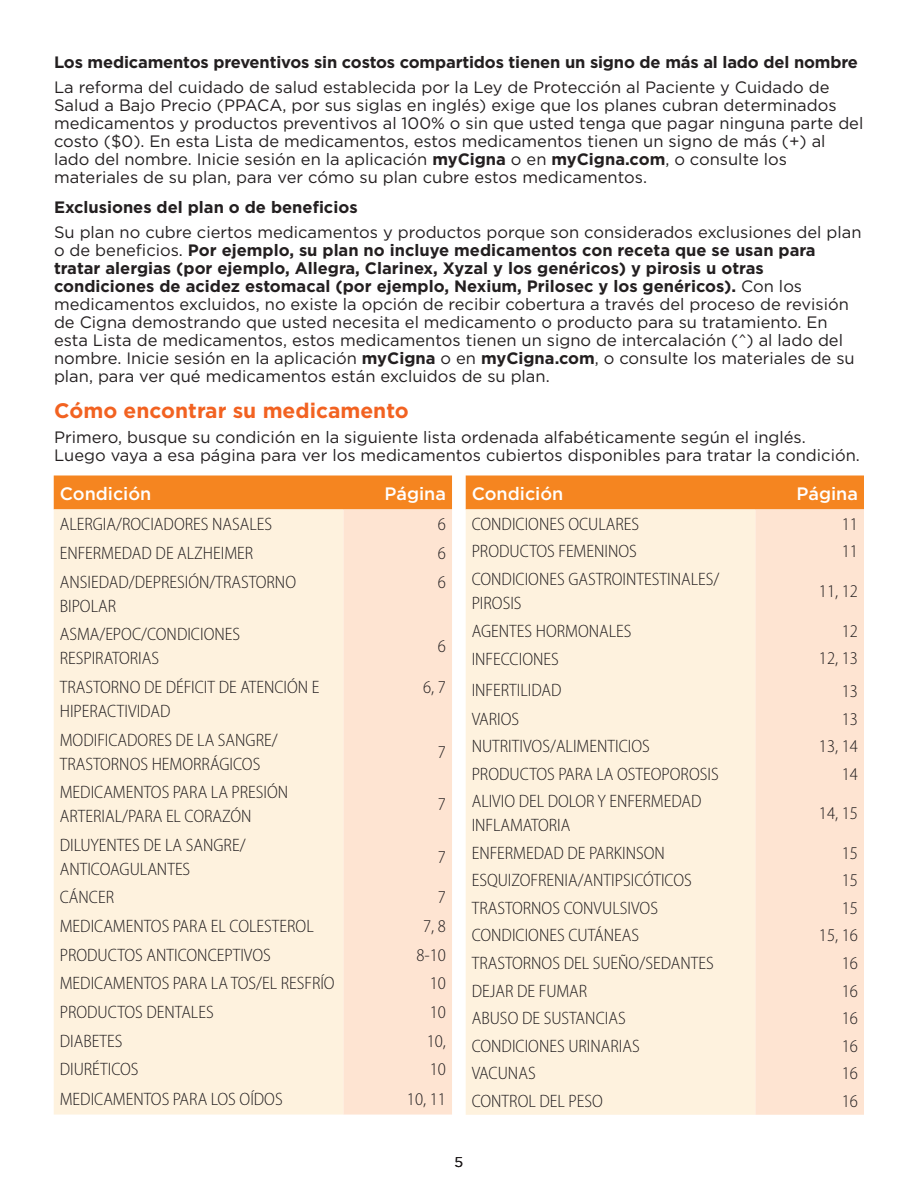
<style>
.page{position:relative;width:918px;height:1188px;background:#fff}
.page>*{position:absolute;margin:0;border:0;box-sizing:border-box;transform-origin:0 0}
.Page_headers_14_16_p{font:700 21px "Gotham";color:#f26221}
.t1{font:300 semi-condensed 18px/24px "Myriad Pro";color:#231f20}
.Page_headers_14_16_p-2{font:500 18px "Gotham";color:#fff}
.Body_Copy{font:16.5px/18px "Gotham";color:#231f20}
.Body_Copy-2{font:700 16.5px "Gotham";letter-spacing:-.01em;color:#231f20}
.t2{font:14.25px "Gotham";color:#231f20}
.s1{font-weight:700}
</style>
<div class="page">
<div style="left:54px;top:476px;width:398px;height:33px;background:#f58520"></div>
<div style="left:54px;top:509px;width:289px;height:606px;background:#fef2de"></div>
<div style="left:343px;top:509px;width:109px;height:606px;background:#fee4d2"></div>
<div style="left:466px;top:476px;width:398px;height:33px;background:#f58520"></div>
<div style="left:466px;top:509px;width:289px;height:606px;background:#fef2de"></div>
<div style="left:755px;top:509px;width:109px;height:606px;background:#fee4d2"></div>
<p class="Body_Copy-2" style="left:54px;top:53px;width:806px">Los medicamentos preventivos sin costos compartidos tienen un signo de más al lado del nombre</p>
<p class="Body_Copy" style="left:54px;top:78px;width:811px">La reforma del cuidado de salud establecida por la Ley de Protección al Paciente y Cuidado de Salud a Bajo Precio (PPACA, por sus siglas en inglés) exige que los planes cubran determinados medicamentos y productos preventivos al 100% o sin que usted tenga que pagar ninguna parte del costo ($0). En esta Lista de medicamentos, estos medicamentos tienen un signo de más (+) al lado del nombre. Inicie sesión en la aplicación <span class="s1">myCigna</span> o en <span class="s1">myCigna.com</span>, o consulte los materiales de su plan, para ver cómo su plan cubre estos medicamentos.</p>
<p class="Body_Copy-2" style="left:54px;top:198px;width:305px">Exclusiones del plan o de beneficios</p>
<p class="Body_Copy" style="left:54px;top:223px;width:809px">Su plan no cubre ciertos medicamentos y productos porque son considerados exclusiones del plan o de beneficios. <span class="s1">Por ejemplo, su plan no incluye medicamentos con receta que se usan para tratar alergias (por ejemplo, Allegra, Clarinex, Xyzal y los genéricos) y pirosis u otras condiciones de acidez estomacal (por ejemplo, Nexium, Prilosec y los genéricos).</span> Con los medicamentos excluidos, no existe la opción de recibir cobertura a través del proceso de revisión de Cigna demostrando que usted necesita el medicamento o producto para su tratamiento. En esta Lista de medicamentos, estos medicamentos tienen un signo de intercalación (^) al lado del nombre. Inicie sesión en la aplicación <span class="s1">myCigna</span> o en <span class="s1">myCigna.com</span>, o consulte los materiales de su plan, para ver qué medicamentos están excluidos de su plan.</p>
<p class="Page_headers_14_16_p" style="left:54px;top:399px;width:356px">Cómo encontrar su medicamento</p>
<p class="Body_Copy" style="left:54px;top:428px;width:807px">Primero, busque su condición en la siguiente lista ordenada alfabéticamente según el inglés.<br>Luego vaya a esa página para ver los medicamentos cubiertos disponibles para tratar la condición.</p>
<p class="Page_headers_14_16_p-2" style="left:60px;top:483px;width:93px">Condición</p>
<p class="Page_headers_14_16_p-2" style="left:385px;top:483px;width:63px">Página</p>
<p class="t1" style="left:60px;top:512px;width:214px">ALERGIA/ROCIADORES NASALES</p>
<p class="t1" style="left:438px;top:512px;width:10px">6</p>
<p class="t1" style="left:60px;top:541px;width:195px">ENFERMEDAD DE ALZHEIMER</p>
<p class="t1" style="left:438px;top:541px;width:10px">6</p>
<p class="t1" style="left:60px;top:570px;width:238px">ANSIEDAD/DEPRESIÓN/TRASTORNO<br>BIPOLAR</p>
<p class="t1" style="left:438px;top:570px;width:10px">6</p>
<p class="t1" style="left:60px;top:622px;width:182px">ASMA/EPOC/CONDICIONES<br>RESPIRATORIAS</p>
<p class="t1" style="left:438px;top:634px;width:10px">6</p>
<p class="t1" style="left:60px;top:675px;width:261px">TRASTORNO DE DÉFICIT DE ATENCIÓN E<br>HIPERACTIVIDAD</p>
<p class="t1" style="left:423px;top:675px;width:24px">6, 7</p>
<p class="t1" style="left:60px;top:727px;width:219px">MODIFICADORES DE LA SANGRE/<br>TRASTORNOS HEMORRÁGICOS</p>
<p class="t1" style="left:438px;top:739px;width:10px">7</p>
<p class="t1" style="left:60px;top:780px;width:230px">MEDICAMENTOS PARA LA PRESIÓN<br>ARTERIAL/PARA EL CORAZÓN</p>
<p class="t1" style="left:60px;top:833px;width:187px">DILUYENTES DE LA SANGRE/<br>ANTICOAGULANTES</p>
<p class="t1" style="left:438px;top:792px;width:10px">7</p>
<p class="t1" style="left:438px;top:845px;width:10px">7</p>
<p class="t1" style="left:60px;top:885px;width:56px">CÁNCER</p>
<p class="t1" style="left:438px;top:885px;width:10px">7</p>
<p class="t1" style="left:60px;top:914px;width:255px">MEDICAMENTOS PARA EL COLESTEROL</p>
<p class="t1" style="left:423px;top:914px;width:24px">7, 8</p>
<p class="t1" style="left:60px;top:943px;width:213px">PRODUCTOS ANTICONCEPTIVOS</p>
<p class="t1" style="left:416px;top:943px;width:31px">8-10</p>
<p class="t1" style="left:60px;top:971px;width:276px">MEDICAMENTOS PARA LA TOS/EL RESFRÍO</p>
<p class="t1" style="left:430px;top:971px;width:18px">10</p>
<p class="t1" style="left:60px;top:1000px;width:155px">PRODUCTOS DENTALES</p>
<p class="t1" style="left:430px;top:1000px;width:18px">10</p>
<p class="t1" style="left:60px;top:1028px;width:64px">DIABETES</p>
<p class="t1" style="left:427px;top:1028px;width:21px">10,</p>
<p class="t1" style="left:60px;top:1057px;width:80px">DIURÉTICOS</p>
<p class="t1" style="left:430px;top:1057px;width:18px">10</p>
<p class="t1" style="left:60px;top:1087px;width:225px">MEDICAMENTOS PARA LOS OÍDOS</p>
<p class="t1" style="left:407px;top:1087px;width:41px">10, 11</p>
<p class="Page_headers_14_16_p-2" style="left:472px;top:483px;width:93px">Condición</p>
<p class="Page_headers_14_16_p-2" style="left:796px;top:483px;width:63px">Página</p>
<p class="t1" style="left:472px;top:512px;width:169px">CONDICIONES OCULARES</p>
<p class="t1" style="left:842px;top:512px;width:18px">11</p>
<p class="t1" style="left:472px;top:539px;width:167px">PRODUCTOS FEMENINOS</p>
<p class="t1" style="left:842px;top:539px;width:18px">11</p>
<p class="t1" style="left:472px;top:567px;width:249px">CONDICIONES GASTROINTESTINALES/<br>PIROSIS</p>
<p class="t1" style="left:819px;top:579px;width:41px">11, 12</p>
<p class="t1" style="left:472px;top:618px;width:161px">AGENTES HORMONALES</p>
<p class="t1" style="left:842px;top:618px;width:18px">12</p>
<p class="t1" style="left:472px;top:647px;width:89px">INFECCIONES</p>
<p class="t1" style="left:472px;top:678px;width:91px">INFERTILIDAD</p>
<p class="t1" style="left:819px;top:646px;width:41px">12, 13</p>
<p class="t1" style="left:842px;top:679px;width:18px">13</p>
<p class="t1" style="left:472px;top:707px;width:49px">VARIOS</p>
<p class="t1" style="left:842px;top:707px;width:18px">13</p>
<p class="t1" style="left:472px;top:734px;width:180px">NUTRITIVOS/ALIMENTICIOS</p>
<p class="t1" style="left:819px;top:734px;width:41px">13, 14</p>
<p class="t1" style="left:472px;top:762px;width:249px">PRODUCTOS PARA LA OSTEOPOROSIS</p>
<p class="t1" style="left:842px;top:762px;width:18px">14</p>
<p class="t1" style="left:472px;top:789px;width:232px">ALIVIO DEL DOLOR Y ENFERMEDAD<br>INFLAMATORIA</p>
<p class="t1" style="left:819px;top:801px;width:41px">14, 15</p>
<p class="t1" style="left:472px;top:841px;width:195px">ENFERMEDAD DE PARKINSON</p>
<p class="t1" style="left:842px;top:841px;width:18px">15</p>
<p class="t1" style="left:472px;top:868px;width:222px">ESQUIZOFRENIA/ANTIPSICÓTICOS</p>
<p class="t1" style="left:842px;top:868px;width:18px">15</p>
<p class="t1" style="left:472px;top:896px;width:188px">TRASTORNOS CONVULSIVOS</p>
<p class="t1" style="left:842px;top:896px;width:18px">15</p>
<p class="t1" style="left:472px;top:923px;width:169px">CONDICIONES CUTÁNEAS</p>
<p class="t1" style="left:819px;top:923px;width:41px">15, 16</p>
<p class="t1" style="left:472px;top:951px;width:244px">TRASTORNOS DEL SUEÑO/SEDANTES</p>
<p class="t1" style="left:842px;top:951px;width:18px">16</p>
<p class="t1" style="left:472px;top:978px;width:117px">DEJAR DE FUMAR</p>
<p class="t1" style="left:842px;top:978px;width:18px">16</p>
<p class="t1" style="left:472px;top:1006px;width:155px">ABUSO DE SUSTANCIAS</p>
<p class="t1" style="left:842px;top:1006px;width:18px">16</p>
<p class="t1" style="left:472px;top:1033px;width:170px">CONDICIONES URINARIAS</p>
<p class="t1" style="left:842px;top:1033px;width:18px">16</p>
<p class="t1" style="left:472px;top:1061px;width:65px">VACUNAS</p>
<p class="t1" style="left:842px;top:1061px;width:18px">16</p>
<p class="t1" style="left:472px;top:1089px;width:133px">CONTROL DEL PESO</p>
<p class="t1" style="left:842px;top:1089px;width:18px">16</p>
<p class="t2" style="left:455px;top:1154px;width:10px">5</p>
</div>
